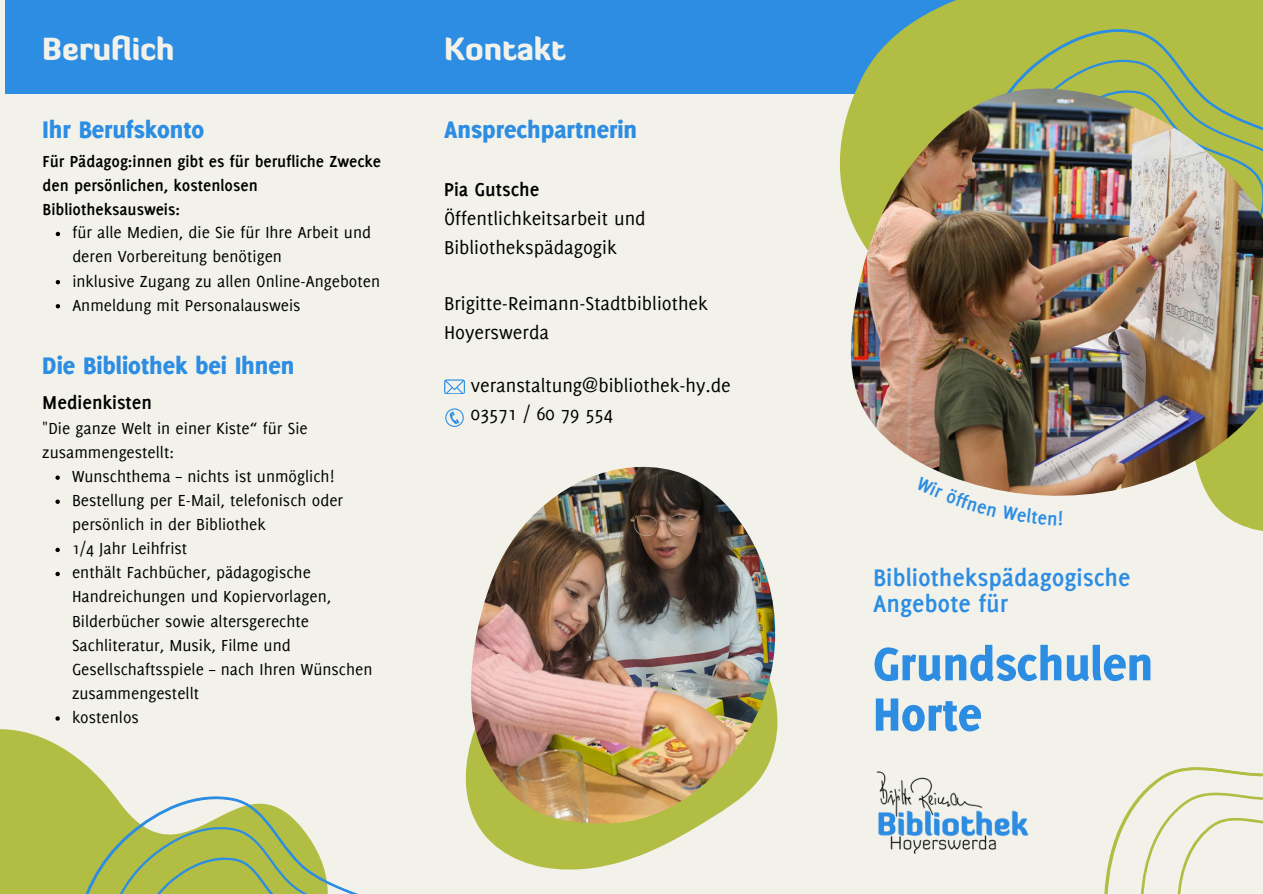
<style>
.page{position:relative;width:1263px;height:894px;background:#fff}
.page>*{position:absolute;margin:0;border:0;box-sizing:border-box;transform-origin:0 0}
.t1{font:800 51px/50.2px "Delicious";color:#2c8de3}
.t2{font:900 30.6px "Diavlo";color:#f2f2ea}
.t3{font:800 26.25px "Delicious";color:#2c8de3}
.t4{font:700 26.25px/26.2px "Delicious";color:#2c8de3}
.t5{font:20.4px/28.5px "Delicious";color:#000}
.t6{font:700 20.4px "Delicious";color:#000}
.t7{font:17.55px/24px "Delicious";color:#000}
.t8{font:700 17.55px/24px "Delicious";color:#000}
.s1{font-weight:700}
</style>
<div class="page">
<div style="left:0;top:0;width:1263px;height:893px;background:#f2f2ea"></div>
<svg style="left:476px;top:699px;width:301px;height:171px"></svg>
<img style="left:471px;top:467px;width:304px;height:356px">
<svg style="left:1104px;top:767px;width:159px;height:126px"></svg>
<svg style="left:0;top:720px;width:59px;height:173px;fill:#b2bd44"></svg>
<svg style="left:8px;top:726px;width:466px;height:167px"></svg>
<svg style="left:51px;top:769px;width:380px;height:124px"></svg>
<svg style="left:94px;top:813px;width:293px;height:80px"></svg>
<div style="left:5px;top:0;width:1258px;height:93px;background:#2c8de3"></div>
<svg style="left:720px;top:24px;width:543px;height:664px"></svg>
<svg style="left:910px;top:0;width:353px;height:88px;background:#a2b756"></svg>
<div style="left:953px;top:2px;width:310px;height:86px;background:#b2bd44"></div>
<svg style="left:997px;top:46px;width:266px;height:42px;background:#aaba4c"></svg>
<img style="left:851px;top:88px;width:412px;height:407px">
<img style="left:876px;top:771px;width:153px;height:83px">
<svg style="left:444px;top:379px;width:21px;height:15px"></svg>
<svg style="left:445px;top:408px;width:19px;height:19px"></svg>
<svg style="left:56px;top:232px;width:4px;height:4px"></svg>
<svg style="left:56px;top:280px;width:4px;height:4px"></svg>
<svg style="left:56px;top:304px;width:4px;height:4px"></svg>
<svg style="left:55px;top:475px;width:5px;height:4px"></svg>
<svg style="left:55px;top:499px;width:5px;height:5px"></svg>
<svg style="left:55px;top:547px;width:5px;height:5px"></svg>
<svg style="left:55px;top:571px;width:5px;height:5px"></svg>
<svg style="left:55px;top:716px;width:5px;height:4px"></svg>
<svg style="left:916px;top:476px;width:146px;height:49px"></svg>
<p class="t2" style="left:42px;top:37px;width:134px">Beruflich</p>
<p class="t2" style="left:444px;top:37px;width:123px">Kontakt</p>
<h1 class="t3" style="left:43px;top:114px;width:163px">Ihr Berufskonto</h1>
<p class="t8" style="left:43px;top:149px;width:340px">Für Pädagog:innen gibt es für berufliche Zwecke den persönlichen, kostenlosen<br>Bibliotheksausweis:</p>
<h4 class="t7" style="left:72px;top:220px;width:300px">für alle Medien, die Sie für Ihre Arbeit und deren Vorbereitung benötigen</h4>
<p class="t7" style="left:72px;top:268px;width:309px">inklusive Zugang zu allen Online-Angeboten</p>
<p class="t7" style="left:72px;top:292px;width:230px">Anmeldung mit Personalausweis</p>
<p class="t3" style="left:42px;top:350px;width:254px">Die Bibliothek bei Ihnen</p>
<p class="t6" style="left:42px;top:390px;width:111px">Medienkisten</p>
<p class="t7" style="left:42px;top:416px;width:267px">"Die ganze Welt in einer Kiste“ für Sie zusammengestellt:</p>
<p class="t7" style="left:72px;top:464px;width:264px">Wunschthema – nichts ist unmöglich!</p>
<p class="t7" style="left:72px;top:488px;width:273px">Bestellung per E-Mail, telefonisch oder persönlich in der Bibliothek</p>
<p class="t7" style="left:72px;top:536px;width:117px">1/4 Jahr Leihfrist</p>
<p class="t7" style="left:72px;top:560px;width:302px">enthält Fachbücher, pädagogische Handreichungen und Kopiervorlagen, Bilderbücher sowie altersgerechte Sachliteratur, Musik, Filme und Gesellschaftsspiele – nach Ihren Wünschen zusammengestellt</p>
<p class="t7" style="left:72px;top:704px;width:68px">kostenlos</p>
<p class="t3" style="left:444px;top:114px;width:195px">Ansprechpartnerin</p>
<p class="t5" style="left:444px;top:174px;width:203px;line-height:29px"><span class="s1">Pia Gutsche<br></span>Öffentlichkeitsarbeit und<br>Bibliothekspädagogik</p>
<p class="t5" style="left:444px;top:289px;width:265px">Brigitte-Reimann-Stadtbibliothek<br>Hoyerswerda</p>
<p class="t5" style="left:471px;top:370px;width:261px">veranstaltung@bibliothek-hy.de<br>03571 / 60 79 554</p>
<h2 class="t4" style="left:873px;top:564px;width:259px">Bibliothekspädagogische<br>Angebote für</h2>
<p class="t1" style="left:873px;top:637px;width:282px">Grundschulen<br>Horte</p>
</div>
